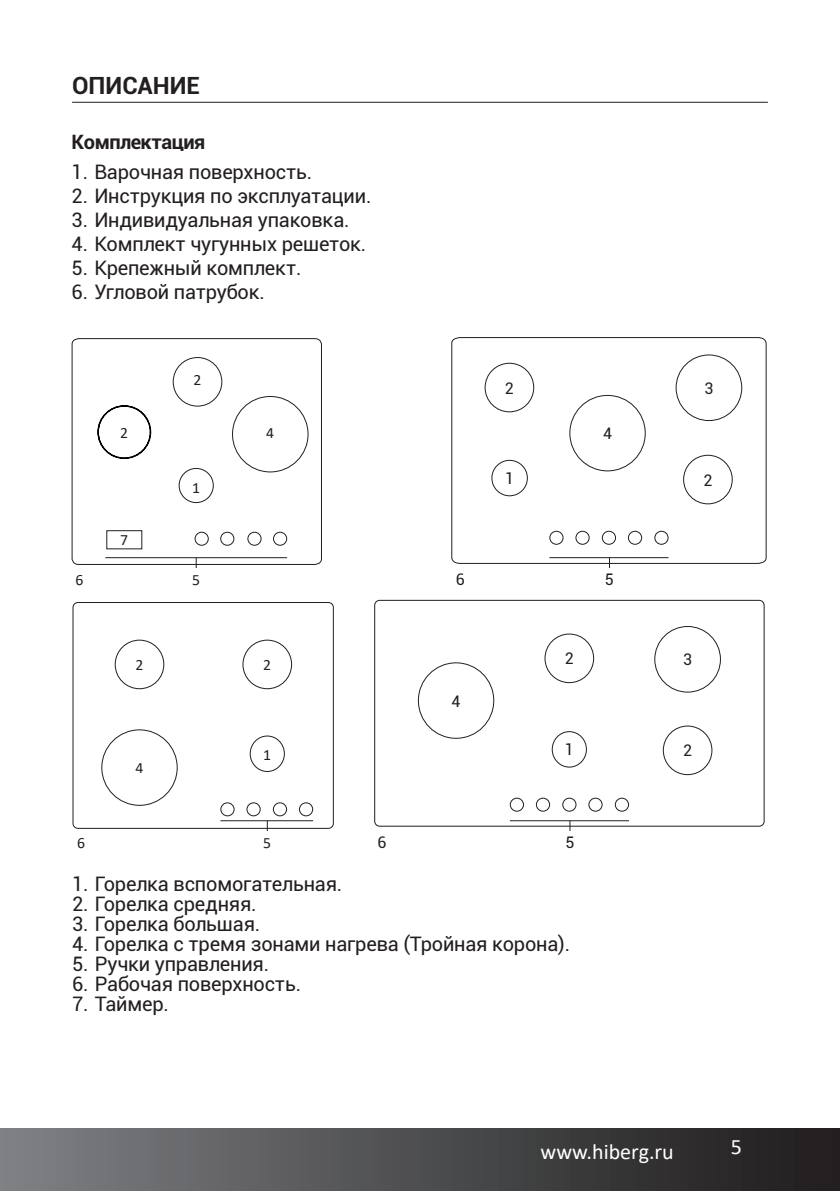
<style>
.page{position:relative;width:840px;height:1191px;background:#fff}
.page>*{position:absolute;margin:0;border:0;box-sizing:border-box;transform-origin:0 0}
.t1{font:700 24px "Roboto";color:#231f20}
.t2{font:22px "Calibri";color:#fff}
.t3{font:20px "Roboto";letter-spacing:-.01em;color:#231f20}
.t4{font:700 20px "Roboto";letter-spacing:-.025em;color:#231f20}
.t5{font:16px "Roboto";color:#231f20}
.t6{font:15.6px "Calibri";color:#231f20}
</style>
<div class="page">
<div style="left:0;top:1128px;width:839px;height:63px;background:linear-gradient(to right,#7e8184,#1e1b1c)"></div>
<hr style="left:72px;top:102px;width:695px;height:1px;background:#231f20">
<div style="left:374px;top:600px;width:390px;height:226px;border:1px solid #231f20;border-radius:5px"></div>
<hr style="left:509px;top:820px;width:119px;height:1px;background:#231f20">
<div style="left:509px;top:797px;width:14px;height:14px;border:1px solid #231f20;border-radius:50%"></div>
<div style="left:588px;top:797px;width:14px;height:14px;border:1px solid #231f20;border-radius:50%"></div>
<div style="left:562px;top:797px;width:14px;height:14px;border:1px solid #231f20;border-radius:50%"></div>
<div style="left:535px;top:797px;width:14px;height:14px;border:1px solid #231f20;border-radius:50%"></div>
<div style="left:614px;top:797px;width:14px;height:14px;border:1px solid #231f20;border-radius:50%"></div>
<div style="left:417px;top:662px;width:77px;height:76px;border:1px solid #231f20;border-radius:50%"></div>
<div style="left:551px;top:731px;width:35px;height:36px;border:1px solid #231f20;border-radius:50%"></div>
<div style="left:544px;top:633px;width:49px;height:50px;border:1px solid #231f20;border-radius:50%"></div>
<div style="left:662px;top:725px;width:50px;height:50px;border:1px solid #231f20;border-radius:50%"></div>
<div style="left:654px;top:626px;width:66px;height:66px;border:1px solid #231f20;border-radius:50%"></div>
<hr style="left:220px;top:820px;width:93px;height:1px;background:#231f20">
<div style="left:72px;top:602px;width:261px;height:226px;border:1px solid #231f20;border-radius:5px"></div>
<div style="left:101px;top:729px;width:76px;height:76px;border:1px solid #231f20;border-radius:50%"></div>
<div style="left:115px;top:639px;width:49px;height:50px;border:1px solid #231f20;border-radius:50%"></div>
<div style="left:249px;top:735px;width:35px;height:37px;border:1px solid #231f20;border-radius:50%"></div>
<div style="left:242px;top:639px;width:50px;height:50px;border:1px solid #231f20;border-radius:50%"></div>
<div style="left:220px;top:802px;width:14px;height:14px;border:1px solid #231f20;border-radius:50%"></div>
<div style="left:299px;top:802px;width:14px;height:14px;border:1px solid #231f20;border-radius:50%"></div>
<div style="left:273px;top:802px;width:14px;height:14px;border:1px solid #231f20;border-radius:50%"></div>
<div style="left:246px;top:802px;width:14px;height:14px;border:1px solid #231f20;border-radius:50%"></div>
<svg style="left:71px;top:338px;width:251px;height:227px"></svg>
<div style="left:232px;top:396px;width:76px;height:76px;border:1px solid #231f20;border-radius:50%"></div>
<div style="left:179px;top:468px;width:34px;height:35px;border:1px solid #231f20;border-radius:50%"></div>
<div style="left:173px;top:357px;width:49px;height:49px;border:1px solid #231f20;border-radius:50%"></div>
<svg style="left:97px;top:404px;width:55px;height:55px"></svg>
<div style="left:194px;top:532px;width:14px;height:13px;border:1px solid #231f20;border-radius:50%"></div>
<div style="left:247px;top:532px;width:14px;height:13px;border:1px solid #231f20;border-radius:50%"></div>
<div style="left:220px;top:532px;width:14px;height:13px;border:1px solid #231f20;border-radius:50%"></div>
<div style="left:273px;top:532px;width:14px;height:13px;border:1px solid #231f20;border-radius:50%"></div>
<svg style="left:451px;top:337px;width:315px;height:227px"></svg>
<div style="left:569px;top:395px;width:76px;height:76px;border:1px solid #231f20;border-radius:50%"></div>
<div style="left:491px;top:460px;width:36px;height:36px;border:1px solid #231f20;border-radius:50%"></div>
<div style="left:484px;top:363px;width:50px;height:49px;border:1px solid #231f20;border-radius:50%"></div>
<div style="left:549px;top:531px;width:14px;height:14px;border:1px solid #231f20;border-radius:50%"></div>
<div style="left:627px;top:531px;width:14px;height:14px;border:1px solid #231f20;border-radius:50%"></div>
<div style="left:601px;top:531px;width:14px;height:14px;border:1px solid #231f20;border-radius:50%"></div>
<div style="left:575px;top:531px;width:14px;height:14px;border:1px solid #231f20;border-radius:50%"></div>
<div style="left:654px;top:531px;width:14px;height:14px;border:1px solid #231f20;border-radius:50%"></div>
<div style="left:682px;top:455px;width:50px;height:49px;border:1px solid #231f20;border-radius:50%"></div>
<div style="left:675px;top:354px;width:66px;height:67px;border:1px solid #231f20;border-radius:50%"></div>
<div style="left:116px;top:529px;width:16px;height:20px;background:#fff"></div>
<div style="left:106px;top:530px;width:36px;height:19px;border:1px solid #231f20"></div>
<p class="t1" style="left:72px;top:69px;width:129px">ОПИСАНИЕ</p>
<p class="t4" style="left:72px;top:128px;width:135px">Комплектация</p>
<p class="t3" style="left:72px;top:158px;width:242px">1. Варочная поверхность.</p>
<p class="t3" style="left:72px;top:182px;width:301px">2. Инструкция по эксплуатации.</p>
<p class="t3" style="left:72px;top:206px;width:279px">3. Индивидуальная упаковка.</p>
<p class="t3" style="left:72px;top:230px;width:296px">4. Комплект чугунных решеток.</p>
<p class="t3" style="left:72px;top:254px;width:231px">5. Крепежный комплект.</p>
<p class="t3" style="left:72px;top:278px;width:195px">6. Угловой патрубок.</p>
<p class="t6" style="left:193px;top:369px;width:9px">2</p>
<p class="t6" style="left:120px;top:422px;width:9px">2</p>
<p class="t6" style="left:266px;top:422px;width:9px">4</p>
<p class="t6" style="left:120px;top:529px;width:9px">7</p>
<p class="t6" style="left:192px;top:477px;width:9px">1</p>
<p class="t6" style="left:75px;top:568px;width:9px">6</p>
<p class="t6" style="left:192px;top:568px;width:9px">5</p>
<p class="t5" style="left:455px;top:568px;width:11px">6</p>
<p class="t5" style="left:504px;top:377px;width:11px">2</p>
<p class="t5" style="left:505px;top:467px;width:11px">1</p>
<p class="t5" style="left:602px;top:422px;width:11px">4</p>
<p class="t5" style="left:604px;top:568px;width:11px">5</p>
<p class="t5" style="left:704px;top:377px;width:11px">3</p>
<p class="t5" style="left:703px;top:468px;width:11px">2</p>
<p class="t6" style="left:77px;top:831px;width:9px">6</p>
<p class="t6" style="left:135px;top:654px;width:9px">2</p>
<p class="t6" style="left:263px;top:654px;width:9px">2</p>
<p class="t6" style="left:135px;top:757px;width:9px">4</p>
<p class="t6" style="left:263px;top:743px;width:9px">1</p>
<p class="t6" style="left:263px;top:831px;width:9px">5</p>
<p class="t5" style="left:377px;top:831px;width:11px">6</p>
<p class="t5" style="left:451px;top:689px;width:11px">4</p>
<p class="t5" style="left:564px;top:647px;width:11px">2</p>
<p class="t5" style="left:682px;top:648px;width:11px">3</p>
<p class="t5" style="left:564px;top:738px;width:11px">1</p>
<p class="t5" style="left:682px;top:739px;width:11px">2</p>
<p class="t5" style="left:565px;top:831px;width:11px">5</p>
<p class="t3" style="left:72px;top:870px;width:271px">1. Горелка вспомогательная.</p>
<p class="t3" style="left:72px;top:890px;width:186px">2. Горелка средняя.</p>
<p class="t3" style="left:72px;top:910px;width:189px">3. Горелка большая.</p>
<p class="t3" style="left:72px;top:930px;width:499px">4. Горелка с тремя зонами нагрева (Тройная корона).</p>
<p class="t3" style="left:72px;top:950px;width:198px">5. Ручки управления.</p>
<p class="t3" style="left:72px;top:970px;width:230px">6. Рабочая поверхность.</p>
<p class="t3" style="left:72px;top:990px;width:98px">7. Таймер.</p>
<p class="t2" style="left:540px;top:1136px;width:135px">www.hiberg.ru</p>
<p class="t2" style="left:730px;top:1131px;width:13px">5</p>
</div>
